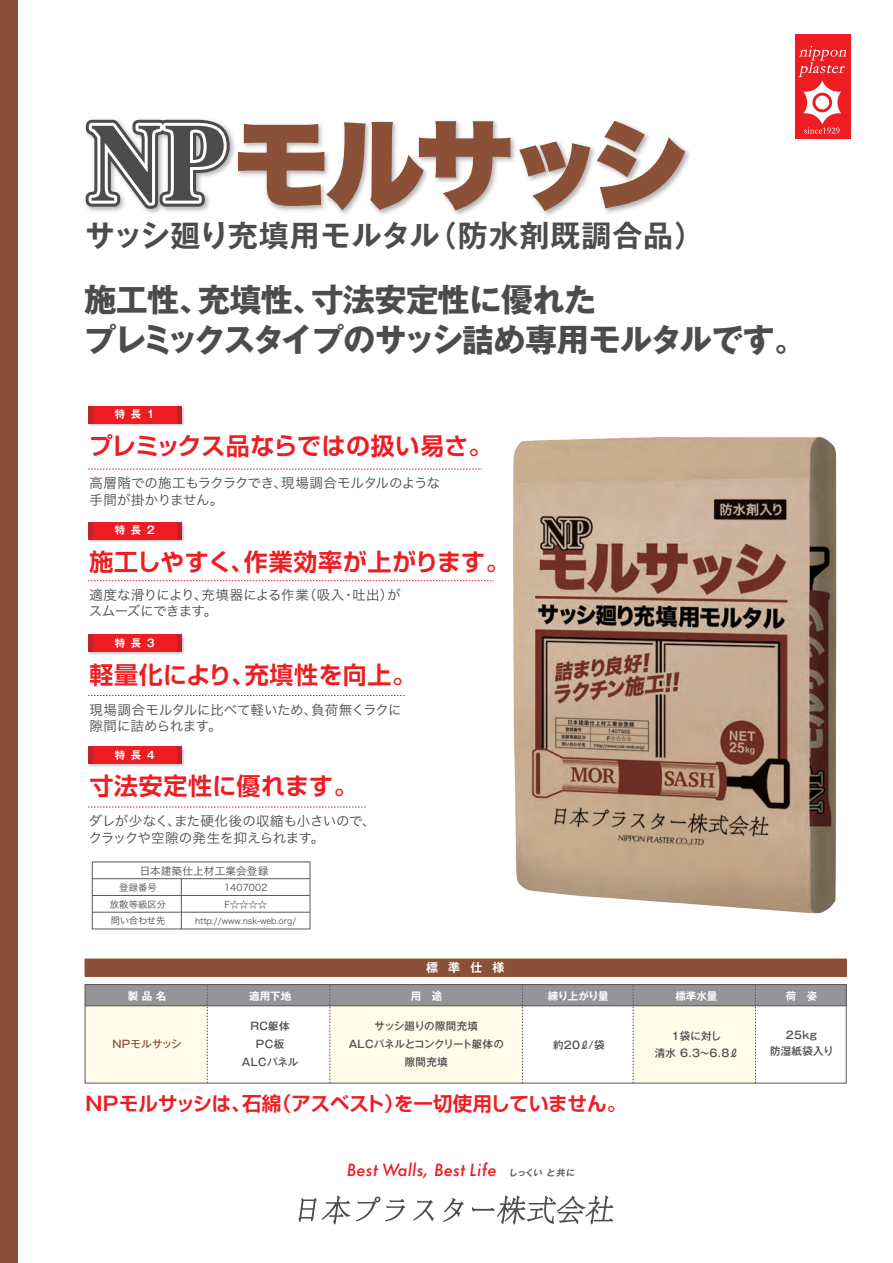
<style>
.page{position:relative;width:893px;height:1263px;background:#fff}
.page>*{position:absolute;margin:0;border:0;box-sizing:border-box;transform-origin:0 0}
.t1{font:700 32.25px/40.5px "Gothic MB101 Pro";letter-spacing:-.02em;color:#4b4c4d}
.t2{font:700 30px "Gothic MB101 Pro De";letter-spacing:.03em;color:#4b4c4d}
.t3{font:700 24px "Shin Go Pro De";letter-spacing:.015em;color:#ee1d23}
.t4{font:700 19.5px "Shin Go Pro De";letter-spacing:-.015em;color:#ee1d23}
.t5{font:italic 500 16.35px "Futura";letter-spacing:.01em;color:#ee1d23}
.t6{font:13.5px/16.5px "Hira Kaku Pro W3";letter-spacing:-.015em;color:#4b4c4d}
.t7{font:700 12px "Gothic MB101 Pro De";color:#fff}
.t8{font:10.65px "Hira Kaku Pro W3";letter-spacing:.01em;color:#4b4c4d}
.t9{font:700 10.5px "Gothic MB101 Pro De";color:#fff}
.t10{font:500 10.5px/18px "Gothic MB101 Pro";letter-spacing:-.015em;color:#4b4c4d;text-align:center}
.t11{font:500 10.5px/18px "Gothic MB101 Pro";letter-spacing:.03em;color:#4b4c4d;text-align:center}
.t12{font:500 10.5px/16.5px "Gothic MB101 Pro";letter-spacing:.01em;color:#4b4c4d;text-align:center}
.t13{font:500 10.5px/16.5px "Gothic MB101 Pro";letter-spacing:-.01em;color:#4b4c4d;text-align:center}
.t14{font:500 10.5px "Gothic MB101 Pro";letter-spacing:.02em;color:#8a5038}
.t15{font:9.3px/16.4px "Hira Kaku Pro W3";letter-spacing:.01em;color:#4b4c4d;text-align:center}
.t16{font:8.25px "Hira Kaku Pro W3";color:#4b4c4d}
.s1{font-family:"Gothic MB101 Pro De"}
.s2{font-family:"Gothic MB101 Pro De";font-weight:700;font-style:normal;font-size:8.7px;color:#57585a}
.s3{font-family:"Gothic MB101 Pro De";font-weight:700;font-style:normal;font-size:8.4px;color:#57585a}
</style>
<div class="page">
<div style="left:0;top:0;width:17px;height:1263px;background:#8a5038"></div>
<div style="left:795px;top:34px;width:55px;height:104px;background:#ee1d23"></div>
<svg style="left:798px;top:46px;width:48px;height:88px"></svg>
<svg style="left:298px;top:1195px;width:52px;height:29px"></svg>
<svg style="left:356px;top:1196px;width:49px;height:25px"></svg>
<svg style="left:413px;top:1200px;width:21px;height:21px"></svg>
<svg style="left:443px;top:1198px;width:21px;height:24px"></svg>
<svg style="left:472px;top:1195px;width:141px;height:29px"></svg>
<svg style="left:238px;top:580px;width:254px;height:1px"></svg>
<img style="left:88px;top:523px;width:149px;height:59px">
<div style="left:88px;top:522px;width:94px;height:17px;background:#ee1d23"></div>
<hr style="left:88px;top:522px;width:4px;height:17px;background:#c02228">
<div style="left:177px;top:522px;width:5px;height:17px;background:#c02228"></div>
<svg style="left:238px;top:695px;width:167px;height:1px"></svg>
<img style="left:88px;top:634px;width:97px;height:21px">
<div style="left:88px;top:635px;width:94px;height:17px;background:#ee1d23"></div>
<hr style="left:88px;top:635px;width:4px;height:17px;background:#c02228">
<div style="left:177px;top:635px;width:5px;height:17px;background:#c02228"></div>
<svg style="left:238px;top:807px;width:127px;height:1px"></svg>
<img style="left:88px;top:695px;width:149px;height:113px">
<div style="left:88px;top:746px;width:94px;height:17px;background:#ee1d23"></div>
<hr style="left:88px;top:746px;width:4px;height:17px;background:#c02228">
<div style="left:177px;top:746px;width:5px;height:17px;background:#c02228"></div>
<div style="left:85px;top:959px;width:761px;height:17px;background:#8a5038"></div>
<div style="left:85px;top:984px;width:122px;height:99px;background:#fffde9"></div>
<div style="left:633px;top:984px;width:122px;height:99px;background:#fffde9"></div>
<div style="left:330px;top:984px;width:192px;height:99px;background:#fffde9"></div>
<div style="left:85px;top:984px;width:761px;height:22px;background:#939598"></div>
<svg style="left:207px;top:986px;width:1px;height:95px"></svg>
<svg style="left:330px;top:986px;width:1px;height:94px"></svg>
<svg style="left:522px;top:986px;width:1px;height:95px"></svg>
<svg style="left:633px;top:986px;width:1px;height:95px"></svg>
<svg style="left:755px;top:986px;width:1px;height:95px"></svg>
<div style="left:85px;top:984px;width:762px;height:99px;border:1px solid #57585a"></div>
<hr style="left:85px;top:1005px;width:761px;height:1px;background:#57585a">
<svg style="left:238px;top:469px;width:244px;height:1px"></svg>
<img style="left:88px;top:407px;width:149px;height:63px">
<div style="left:88px;top:406px;width:94px;height:17px;background:#ee1d23"></div>
<hr style="left:88px;top:406px;width:4px;height:17px;background:#c02228">
<div style="left:177px;top:406px;width:5px;height:17px;background:#c02228"></div>
<img style="left:510px;top:137px;width:180px;height:79px">
<svg style="left:85px;top:119px;width:425px;height:96px"></svg>
<svg style="left:519px;top:141px;width:71px;height:70px"></svg>
<svg style="left:597px;top:121px;width:88px;height:87px"></svg>
<img style="left:493px;top:437px;width:344px;height:477px">
<hr style="left:181px;top:879px;width:1px;height:50px;background:#57585a">
<hr style="left:92px;top:878px;width:218px;height:1px;background:#57585a">
<hr style="left:92px;top:895px;width:218px;height:1px;background:#57585a">
<hr style="left:92px;top:912px;width:218px;height:1px;background:#57585a">
<h2 class="t2" style="left:85px;top:210px;width:621px">サッシ廻り充填用モルタル（防水剤既調合品）</h2>
<h1 class="t1" style="left:84px;top:275px;width:724px">施工性、充填性、寸法安定性に優れた<br>プレミックスタイプのサッシ詰め専用モルタルです。</h1>
<p class="t9" style="left:115px;top:406px;width:42px">特 長 1</p>
<h3 class="t3" style="left:89px;top:426px;width:405px">プレミックス品ならではの扱い易さ。</h3>
<p class="t6" style="left:89px;top:474px;width:352px">高層階での施工もラクラクでき、現場調合モルタルのような手間が掛かりません。</p>
<p class="t9" style="left:115px;top:521px;width:42px">特 長 2</p>
<h3 class="t3" style="left:89px;top:542px;width:422px">施工しやすく、作業効率が上がります。</h3>
<p class="t6" style="left:89px;top:585px;width:313px">適度な滑りにより、充填器による作業（吸入・吐出）がスムーズにできます。</p>
<p class="t9" style="left:115px;top:634px;width:42px">特 長 3</p>
<h3 class="t3" style="left:89px;top:655px;width:328px">軽量化により、充填性を向上。</h3>
<p class="t6" style="left:89px;top:700px;width:314px">現場調合モルタルに比べて軽いため、負荷無くラクに隙間に詰められます。</p>
<p class="t9" style="left:115px;top:746px;width:42px">特 長 4</p>
<h3 class="t3" style="left:89px;top:766px;width:270px">寸法安定性に優れます。</h3>
<p class="t6" style="left:89px;top:812px;width:288px">ダレが少なく、また硬化後の収縮も小さいので、クラックや空隙の発生を抑えられます。</p>
<p class="t8" style="left:140px;top:861px;width:130px">日本建築仕上材工業会登録</p>
<p class="t15" style="left:224px;top:879px;width:45px;text-align:left">1407002<br>F☆☆☆☆</p>
<p class="t16" style="left:195px;top:914px;width:103px">http://www.nsk-web.org/</p>
<p class="t15" style="left:110px;top:879px;width:58px">登録番号<br>放散等級区分問い合わせ先</p>
<p class="t7" style="left:426px;top:958px;width:80px">標準仕様</p>
<p class="t9" style="left:128px;top:987px;width:40px">製 品 名</p>
<p class="t9" style="left:249px;top:987px;width:43px">適用下地</p>
<p class="t9" style="left:411px;top:987px;width:33px">用　途</p>
<p class="t9" style="left:548px;top:987px;width:62px">練り上がり量</p>
<p class="t9" style="left:675px;top:987px;width:43px">標準水量</p>
<p class="t9" style="left:786px;top:987px;width:33px">荷　姿</p>
<p class="t14" style="left:112px;top:1036px;width:71px">NPモルサッシ</p>
<p class="t11" style="left:242px;top:1016px;width:58px">RC躯体<br>PC板<br>ALCパネル</p>
<p class="t10" style="left:349px;top:1016px;width:157px">サッシ廻りの隙間充填<br>ALCパネルとコンクリート躯体の隙間充填</p>
<p class="t12" style="left:655px;top:1027px;width:86px">1袋に対し<br>清水 6.3～6.8ℓ</p>
<p class="t11" style="left:553px;top:1035px;width:53px">約20ℓ/袋</p>
<p class="t13" style="left:770px;top:1025px;width:65px">２５ｋｇ<br>防湿紙袋入り</p>
<h3 class="t4" style="left:86px;top:1087px;width:542px"><span class="s1">NPモ</span>ルサッシは、石綿（アスベスト）を一切使用していません。</h3>
<p class="t5" style="left:347px;top:1159px;width:231px">Best Walls, Best Life <span class="s2">し</span><span class="s3">っ</span><span class="s2">くいと共に</span></p>
</div>
